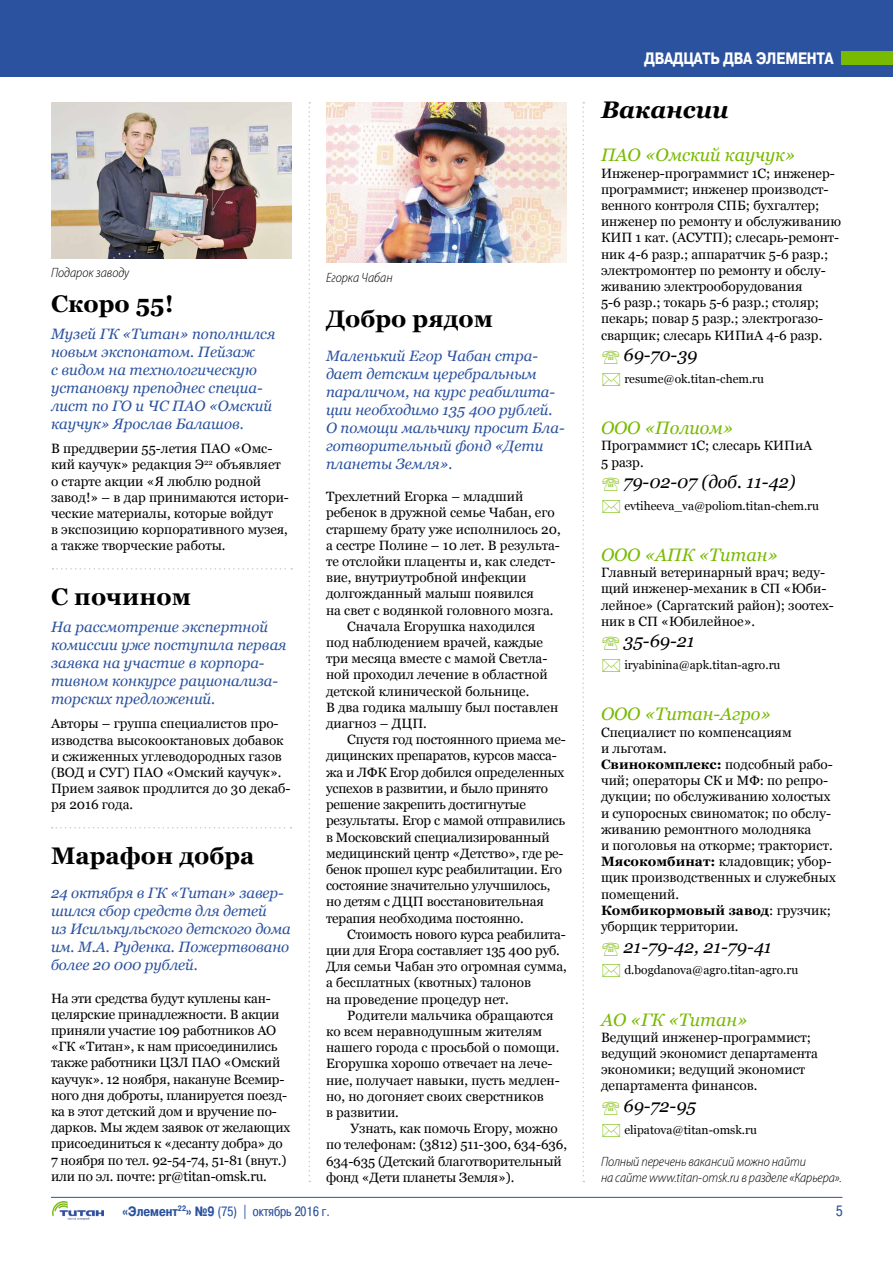
<style>
.page{position:relative;width:893px;height:1263px;background:#fff}
.page>*{position:absolute;margin:0;border:0;box-sizing:border-box;transform-origin:0 0}
.t1{font:700 24px "Georgia";color:#000}
.t2{font:italic 700 24px "Georgia";color:#000}
.t3{font:italic 18px "Georgia";color:#78ba00}
.t4{font:italic 18px "Georgia";color:#000}
.t5{font:700 16.5px "Pragmatica Condensed Cyr";color:#fff}
.t6{font:italic 15px/18px "Georgia";color:#2b529f}
.t7{font:15px "Pragmatica Condensed Cyr";color:#2b529f}
.t8{font:13.5px/16.2px "Georgia";color:#000}
.t9{font:italic 300 semi-condensed 13.5px/15.8px "Myriad Pro";letter-spacing:-.01em;color:#000}
.t10{font:13.5px "Pragmatica Condensed Cyr";color:#2b529f}
.t11{font:12px "Georgia";color:#000}
.s1{font-weight:700}
</style>
<div class="page">
<div style="left:0;top:0;width:893px;height:77px;background:#2b529f"></div>
<div style="left:842px;top:51px;width:51px;height:13px;background:#78ba00"></div>
<hr style="left:51px;top:1197px;width:791px;height:1px;background:#2b529f">
<img style="left:52px;top:1201px;width:51px;height:18px">
<svg style="left:583px;top:102px;width:1px;height:1080px"></svg>
<svg style="left:309px;top:102px;width:1px;height:1080px"></svg>
<img style="left:51px;top:102px;width:241px;height:156px">
<img style="left:326px;top:102px;width:241px;height:160px">
<svg style="left:52px;top:827px;width:239px;height:1px"></svg>
<svg style="left:52px;top:568px;width:240px;height:2px"></svg>
<p class="t9" style="left:51px;top:265px;width:80px">Подарок заводу</p>
<p class="t9" style="left:326px;top:270px;width:68px">Егорка Чабан</p>
<h1 class="t1" style="left:51px;top:288px;width:124px">Скоро 55!</h1>
<p class="t6" style="left:51px;top:324px;width:226px">Музей ГК «Титан» пополнился новым экспонатом. Пейзаж<br>с видом на технологическую установку преподнес специа&shy;лист по ГО и ЧС ПАО «Омский каучук» Ярослав Балашов.</p>
<p class="t8" style="left:51px;top:441px;width:240px">В преддверии 55-летия ПАО «Омс&shy;кий каучук» редакция Э<sup>22</sup> объявляет о старте акции «Я люблю родной завод!» – в дар принимаются истори&shy;ческие материалы, которые войдут<br>в экспозицию корпоративного музея, а также творческие работы.</p>
<h1 class="t1" style="left:51px;top:581px;width:142px">С почином</h1>
<p class="t6" style="left:51px;top:617px;width:237px">На рассмотрение экспертной комиссии уже поступила первая заявка на участие в корпора&shy;тивном конкурсе рационализа&shy;торских предложений.</p>
<p class="t8" style="left:51px;top:716px;width:241px">Авторы – группа специалистов про&shy;изводства высокооктановых добавок и сжиженных углеводородных газов (ВОД и СУГ) ПАО «Омский каучук».<br>Прием заявок продлится до 30 декаб&shy;ря 2016 года.</p>
<h1 class="t1" style="left:51px;top:840px;width:205px">Марафон добра</h1>
<p class="t6" style="left:51px;top:884px;width:241px">24 октября в ГК «Титан» завер&shy;шился сбор средств для детей<br>из Исилькульского детского дома им. М.А. Руденка. Пожертвовано более 20 000 рублей.</p>
<p class="t8" style="left:51px;top:990px;width:241px">На эти средства будут куплены кан&shy;целярские принадлежности. В акции приняли участие 109 работников АО «ГК «Титан», к нам присоединились также работники ЦЗЛ ПАО «Омский каучук». 12 ноября, накануне Всемир&shy;ного дня доброты, планируется поезд&shy;ка в этот детский дом и вручение по&shy;дарков. Мы ждем заявок от желающих присоединиться к «десанту добра» до 7 ноября по тел. 92-54-74, 51-81 (внут.) или по эл. почте: pr@titan-omsk.ru.</p>
<h1 class="t1" style="left:326px;top:303px;width:169px">Добро рядом</h1>
<p class="t6" style="left:326px;top:347px;width:240px">Маленький Егор Чабан стра&shy;дает детским церебральным параличом, на курс реабилита&shy;ции необходимо 135 400 рублей.<br>О помощи мальчику просит Бла&shy;готворительный фонд «Дети планеты Земля».</p>
<p class="t8" style="left:326px;top:489px;width:199px">Трехлетний Егорка – младший</p>
<p class="t8" style="left:326px;top:505px;width:230px">ребенок в дружной семье Чабан, его</p>
<p class="t8" style="left:326px;top:521px;width:236px">старшему брату уже исполнилось 20,</p>
<p class="t8" style="left:326px;top:537px;width:236px">а сестре Полине – 10 лет. В результа-</p>
<p class="t8" style="left:326px;top:554px;width:230px">те отслойки плаценты и, как следст-</p>
<p class="t8" style="left:326px;top:570px;width:202px">вие, внутриутробной инфекции</p>
<p class="t8" style="left:326px;top:586px;width:209px">долгожданный малыш появился</p>
<p class="t8" style="left:326px;top:602px;width:229px">на свет с водянкой головного мозга.</p>
<p class="t8" style="left:347px;top:618px;width:189px">Сначала Егорушка находился</p>
<p class="t8" style="left:326px;top:635px;width:219px">под наблюдением врачей, каждые</p>
<p class="t8" style="left:326px;top:651px;width:223px">три месяца вместе с мамой Светла-</p>
<p class="t8" style="left:326px;top:667px;width:223px">ной проходил лечение в областной</p>
<p class="t8" style="left:326px;top:683px;width:205px">детской клинической больнице.</p>
<p class="t8" style="left:326px;top:699px;width:234px">В два годика малышу был поставлен</p>
<p class="t8" style="left:326px;top:716px;width:102px">диагноз – ДЦП.</p>
<p class="t8" style="left:347px;top:732px;width:220px">Спустя год постоянного приема ме-</p>
<p class="t8" style="left:326px;top:748px;width:232px">дицинских препаратов, курсов масса-</p>
<p class="t8" style="left:326px;top:764px;width:240px">жа и ЛФК Егор добился определенных</p>
<p class="t8" style="left:326px;top:780px;width:224px">успехов в развитии, и было принято</p>
<p class="t8" style="left:326px;top:797px;width:202px">решение закрепить достигнутые</p>
<p class="t8" style="left:326px;top:813px;width:241px">результаты. Егор с мамой отправились</p>
<p class="t8" style="left:326px;top:829px;width:225px">в Московский специализированный</p>
<p class="t8" style="left:326px;top:845px;width:239px">медицинский центр «Детство», где ре-</p>
<p class="t8" style="left:326px;top:861px;width:238px">бенок прошел курс реабилитации. Его</p>
<p class="t8" style="left:326px;top:878px;width:226px">состояние значительно улучшилось,</p>
<p class="t8" style="left:326px;top:894px;width:219px">но детям с ДЦП восстановительная</p>
<p class="t8" style="left:326px;top:910px;width:199px">терапия необходима постоянно.</p>
<p class="t8" style="left:347px;top:926px;width:220px">Стоимость нового курса реабилита-</p>
<p class="t8" style="left:326px;top:942px;width:235px">ции для Егора составляет 135 400 руб.</p>
<p class="t8" style="left:326px;top:959px;width:242px">Для семьи Чабан это огромная сумма,</p>
<p class="t8" style="left:326px;top:975px;width:207px">а бесплатных (квотных) талонов</p>
<p class="t8" style="left:326px;top:991px;width:184px">на проведение процедур нет.</p>
<p class="t8" style="left:347px;top:1007px;width:208px">Родители мальчика обращаются</p>
<p class="t8" style="left:326px;top:1023px;width:218px">ко всем неравнодушным жителям</p>
<p class="t8" style="left:326px;top:1040px;width:235px">нашего города с просьбой о помощи.</p>
<p class="t8" style="left:326px;top:1056px;width:228px">Егорушка хорошо отвечает на лече-</p>
<p class="t8" style="left:326px;top:1072px;width:235px">ние, получает навыки, пусть медлен-</p>
<p class="t8" style="left:326px;top:1088px;width:219px">но, но догоняет своих сверстников</p>
<p class="t8" style="left:326px;top:1104px;width:74px">в развитии.</p>
<p class="t8" style="left:350px;top:1121px;width:209px">Узнать, как помочь Егору, можно</p>
<p class="t8" style="left:326px;top:1137px;width:242px">по телефонам: (3812) 511-300, 634-636,</p>
<p class="t8" style="left:326px;top:1153px;width:237px">634-635 (Детский благотворительный</p>
<p class="t8" style="left:326px;top:1169px;width:190px">фонд «Дети планеты Земля»).</p>
<p class="t5" style="left:644px;top:49px;width:190px">ДВАДЦАТЬ ДВА ЭЛЕМЕНТА</p>
<h1 class="t2" style="left:601px;top:95px;width:129px">Вакансии</h1>
<h2 class="t3" style="left:601px;top:144px;width:196px">ПАО «Омский каучук»</h2>
<p class="t8" style="left:601px;top:165px;width:242px">Инженер-программист 1С; инженер&shy;программист; инженер производст&shy;венного контроля СПБ; бухгалтер; инженер по ремонту и обслуживанию КИП 1 кат. (АСУТП); слесарь-ремонт&shy;ник 4-6 разр.; аппаратчик 5-6 разр.; электромонтер по ремонту и обслу&shy;живанию электрооборудования<br>5-6 разр.; токарь 5-6 разр.; столяр; пекарь; повар 5 разр.; электрогазо&shy;сварщик; слесарь КИПиА 4-6 разр.</p>
<h2 class="t4" style="left:623px;top:344px;width:75px">69-70-39</h2>
<p class="t11" style="left:624px;top:371px;width:141px">resume@ok.titan-chem.ru</p>
<h2 class="t3" style="left:601px;top:416px;width:134px">ООО «Полиом»</h2>
<p class="t8" style="left:601px;top:438px;width:213px">Программист 1C; слесарь КИПиА<br>5 разр.</p>
<h2 class="t4" style="left:623px;top:470px;width:174px">79-02-07 (доб. 11-42)</h2>
<p class="t11" style="left:624px;top:498px;width:196px">evtiheeva_va@poliom.titan-chem.ru</p>
<h2 class="t3" style="left:601px;top:543px;width:178px">ООО «АПК «Титан»</h2>
<p class="t8" style="left:601px;top:565px;width:234px">Главный ветеринарный врач; веду&shy;щий инженер-механик в СП «Юби&shy;лейное» (Саргатский район); зоотех&shy;ник в СП «Юбилейное».</p>
<h2 class="t4" style="left:623px;top:630px;width:73px">35-69-21</h2>
<p class="t11" style="left:624px;top:658px;width:158px">iryabinina@apk.titan-agro.ru</p>
<h2 class="t3" style="left:601px;top:703px;width:172px">ООО «Титан-Агро»</h2>
<p class="t8" style="left:601px;top:724px;width:236px">Специалист по компенсациям<br>и льготам.<br><span class="s1">Свинокомплекс:</span> подсобный рабо&shy;чий; операторы СК и МФ: по репро&shy;дукции; по обслуживанию холостых и супоросных свиноматок; по обслу&shy;живанию ремонтного молодняка<br>и поголовья на откорме; тракторист.<br><span class="s1">Мясокомбинат:</span> кладовщик; убор&shy;щик производственных и служебных помещений.<br><span class="s1">Комбикормовый завод</span>: грузчик; уборщик территории.</p>
<h2 class="t4" style="left:623px;top:935px;width:150px">21-79-42, 21-79-41</h2>
<p class="t11" style="left:624px;top:963px;width:175px">d.bogdanova@agro.titan-agro.ru</p>
<h2 class="t3" style="left:601px;top:1008px;width:148px">АО «ГК «Титан»</h2>
<p class="t8" style="left:601px;top:1029px;width:219px">Ведущий инженер-программист; ведущий экономист департамента экономики; ведущий экономист департамента финансов.</p>
<h2 class="t4" style="left:623px;top:1094px;width:74px">69-72-95</h2>
<p class="t11" style="left:624px;top:1122px;width:134px">elipatova@titan-omsk.ru</p>
<p class="t9" style="left:601px;top:1154px;width:242px">Полный перечень вакансий можно найти<br>на сайте www.titan-omsk.ru в разделе «Карьера».</p>
<p class="t10" style="left:123px;top:1203px;width:209px"><span class="s1">«Элемент</span><sup>22</sup><span class="s1">» №9</span> (75) | октябрь 2016 г.</p>
<p class="t7" style="left:836px;top:1203px;width:8px">5</p>
</div>
